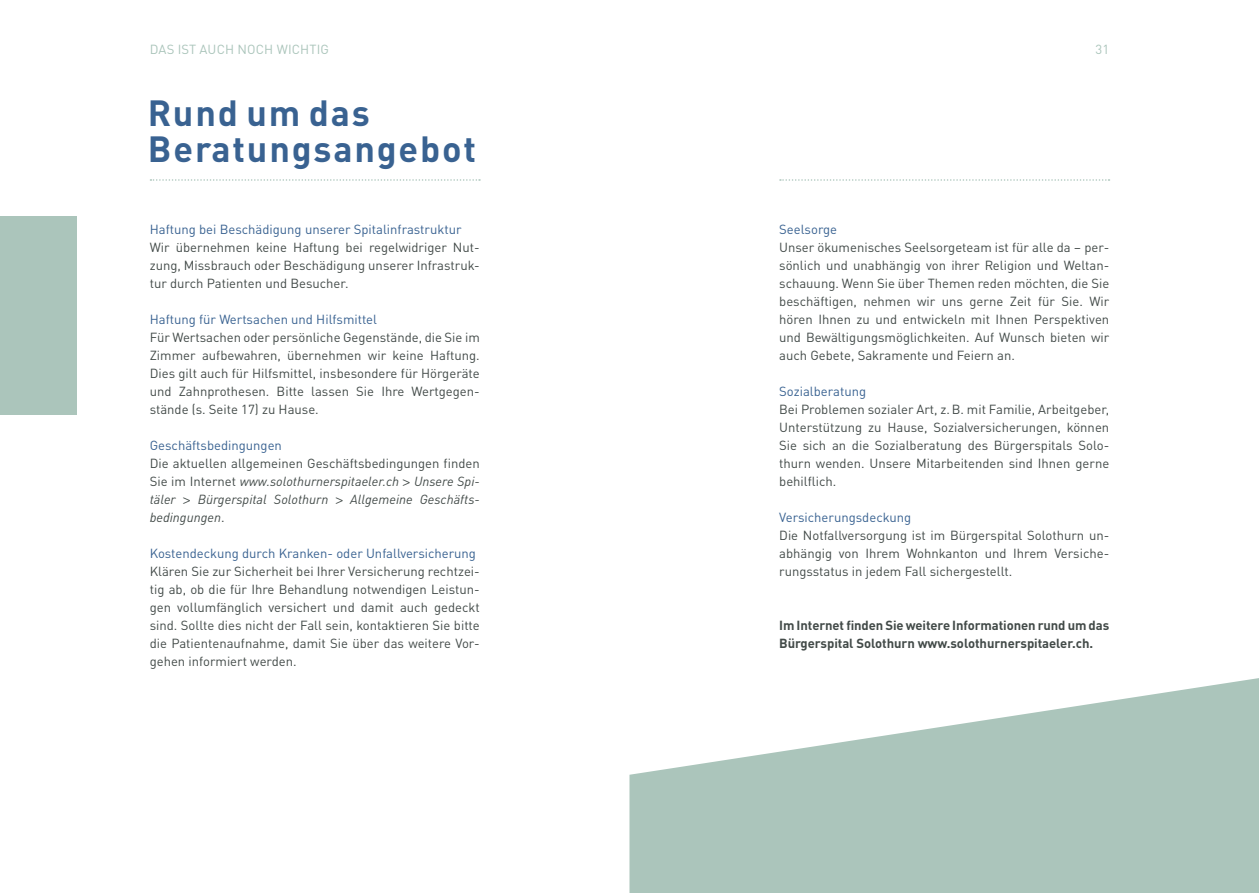
<style>
.page{position:relative;width:1259px;height:893px;background:#fff}
.page>*{position:absolute;margin:0;border:0;box-sizing:border-box;transform-origin:0 0}
._04_Obertitel{font:700 36px/36px "DINOT";letter-spacing:.05em;color:#396291}
._02_Grundtext_8_7_12{font:13.05px/18px "DINOT";color:#424a48;text-align:justify}
._04_Titel{font:13.05px "DINOT";color:#396291}
._02_Grundtext_8_7_12-2{font:italic 13.05px/18px "DINOT";color:#424a48;text-align:justify}
._02_Grundtext_8_7_12-3{font:700 13.05px/18px "DINOT";letter-spacing:-.01em;color:#424a48}
._00_Paginierung_Spitzmarken{font:13.05px "DINOT";letter-spacing:.01em;color:#abc5bb}
.s1{font-style:normal}
.s2{font-family:"Helvetica Neue";font-style:normal}
</style>
<div class="page">
<div style="left:0;top:216px;width:77px;height:198px;background:#abc5bb"></div>
<svg style="left:629px;top:678px;width:630px;height:215px;fill:#abc5bb"></svg>
<svg style="left:780px;top:179px;width:329px;height:2px"></svg>
<svg style="left:150px;top:179px;width:330px;height:2px"></svg>
<p class="_00_Paginierung_Spitzmarken" style="left:150px;top:39px;width:181px">DAS IST AUCH NOCH WICHTIG</p>
<p class="_00_Paginierung_Spitzmarken" style="left:1095px;top:39px;width:15px">31</p>
<p class="_04_Obertitel" style="left:148px;top:92px;width:330px">Rund um das<br>Beratungsangebot</p>
<p class="_04_Titel" style="left:150px;top:219px;width:313px">Haftung bei Beschädigung unserer Spitalinfrastruktur</p>
<p class="_02_Grundtext_8_7_12" style="left:150px;top:237px;width:331px">Wir übernehmen keine Haftung bei regelwidriger Nut&shy;zung, Missbrauch oder Beschädigung unserer Infrastruk&shy;tur durch Patienten und Besucher.</p>
<p class="_04_Titel" style="left:150px;top:309px;width:229px">Haftung für Wertsachen und Hilfsmittel</p>
<p class="_02_Grundtext_8_7_12" style="left:150px;top:327px;width:331px;text-align:left">Für Wertsachen oder persönliche Gegenstände, die Sie im Zimmer aufbewahren, übernehmen wir keine Haftung.<br>Dies gilt auch für Hilfsmittel, insbesondere für Hörgeräte und Zahnprothesen. Bitte lassen Sie Ihre Wertgegen&shy;stände (s. Seite 17) zu Hause.</p>
<p class="_04_Titel" style="left:150px;top:435px;width:134px">Geschäftsbedingungen</p>
<p class="_02_Grundtext_8_7_12-2" style="left:150px;top:453px;width:331px"><span class="s1">Die aktuellen allgemeinen Geschäftsbedingungen finden Sie im Internet</span> www.solothurnerspitaeler.ch <span class="s2">&gt;</span> Unsere Spi&shy;täler <span class="s2">&gt;</span> Bürgerspital Solothurn <span class="s2">&gt;</span> Allgemeine Geschäfts&shy;bedingungen<span class="s1">.</span></p>
<p class="_04_Titel" style="left:150px;top:543px;width:328px">Kostendeckung durch Kranken- oder Unfallversicherung</p>
<p class="_02_Grundtext_8_7_12" style="left:150px;top:561px;width:331px">Klären Sie zur Sicherheit bei Ihrer Versicherung rechtzei&shy;tig ab, ob die für Ihre Behandlung notwendigen Leistun&shy;gen vollumfänglich versichert und damit auch gedeckt sind. Sollte dies nicht der Fall sein, kontaktieren Sie bitte die Patientenaufnahme, damit Sie über das weitere Vor&shy;gehen informiert werden.</p>
<p class="_04_Titel" style="left:779px;top:219px;width:59px">Seelsorge</p>
<p class="_02_Grundtext_8_7_12" style="left:779px;top:237px;width:331px">Unser ökumenisches Seelsorgeteam ist für alle da – per&shy;sönlich und unabhängig von ihrer Religion und Weltan&shy;schauung. Wenn Sie über Themen reden möchten, die Sie beschäftigen, nehmen wir uns gerne Zeit für Sie. Wir hören Ihnen zu und entwickeln mit Ihnen Perspektiven und Bewältigungsmöglichkeiten. Auf Wunsch bieten wir auch Gebete, Sakramente und Feiern an.</p>
<p class="_04_Titel" style="left:779px;top:381px;width:88px">Sozialberatung</p>
<p class="_02_Grundtext_8_7_12" style="left:779px;top:399px;width:331px">Bei Problemen sozialer Art, z.B. mit Familie, Arbeitgeber, Unterstützung zu Hause, Sozialversicherungen, können Sie sich an die Sozialberatung des Bürgerspitals Solo&shy;thurn wenden. Unsere Mitarbeitenden sind Ihnen gerne behilflich.</p>
<p class="_04_Titel" style="left:779px;top:507px;width:134px">Versicherungsdeckung</p>
<p class="_02_Grundtext_8_7_12" style="left:779px;top:525px;width:331px">Die Notfallversorgung ist im Bürgerspital Solothurn un&shy;abhängig von Ihrem Wohnkanton und Ihrem Versiche&shy;rungsstatus in jedem Fall sichergestellt.</p>
<p class="_02_Grundtext_8_7_12-3" style="left:779px;top:615px;width:331px">Im Internet finden Sie weitere Informationen rund um das<br>Bürgerspital Solothurn www.solothurnerspitaeler.ch.</p>
</div>
